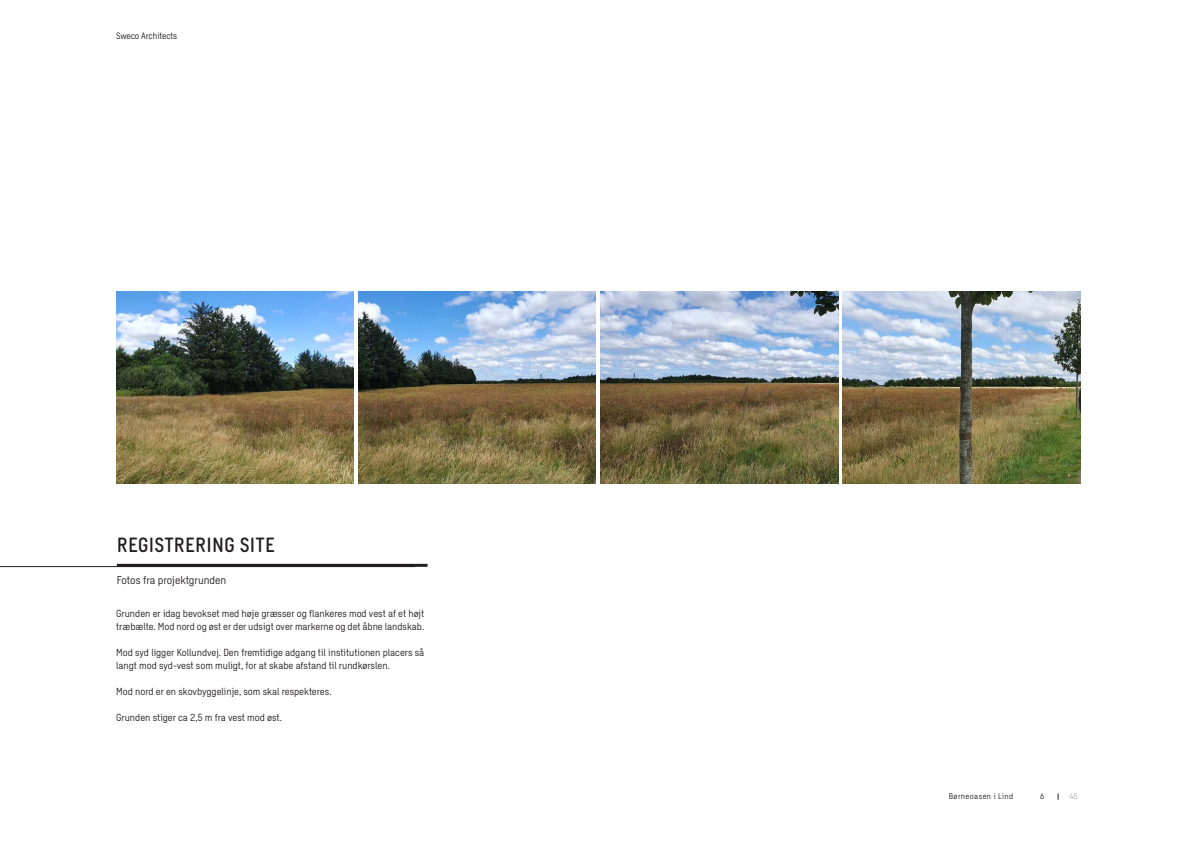
<style>
.page{position:relative;width:1191px;height:842px;background:#fff}
.page>*{position:absolute;margin:0;border:0;box-sizing:border-box;transform-origin:0 0}
.Overskrift{font:500 20px "Sweco Sans";letter-spacing:.01em;color:#231f20}
.Underoverskrift{font:11px "Sweco Sans";color:#231f20}
.t1{font:10px/13px "Sweco Sans";color:#231f20}
.t2{font:9px "Sweco Sans";letter-spacing:-.01em;color:#231f20}
.t3{font:8px "Sweco Sans";letter-spacing:.05em;color:#231f20}
.t4{font:8px "Sweco Sans";color:#a8a9ad}
</style>
<div class="page">
<img style="left:116px;top:291px;width:238px;height:192px">
<img style="left:358px;top:291px;width:238px;height:192px">
<img style="left:600px;top:291px;width:238px;height:192px">
<img style="left:842px;top:291px;width:238px;height:192px">
<hr style="left:0;top:566px;width:415px;height:1px;background:#231f20">
<hr style="left:117px;top:564px;width:310px;height:3px;background:#231f20">
<p class="t2" style="left:116px;top:30px;width:63px">Sweco Architects</p>
<p class="Overskrift" style="left:117px;top:533px;width:160px">REGISTRERING SITE</p>
<p class="Underoverskrift" style="left:117px;top:574px;width:111px">Fotos fra projektgrunden</p>
<p class="t1" style="left:116px;top:607px;width:309px">Grunden er idag bevokset med høje græsser og flankeres mod vest af et højt træbælte. Mod nord og øst er der udsigt over markerne og det åbne landskab.</p>
<p class="t1" style="left:116px;top:646px;width:310px">Mod syd ligger Kollundvej. Den fremtidige adgang til institutionen placers så langt mod syd-vest som muligt, for at skabe afstand til rundkørslen.</p>
<p class="t1" style="left:116px;top:685px;width:217px">Mod nord er en skovbyggelinje, som skal respekteres.</p>
<p class="t1" style="left:116px;top:711px;width:167px">Grunden stiger ca 2,5 m fra vest mod øst.</p>
<p class="t3" style="left:949px;top:791px;width:66px">Børneoasen i Lind</p>
<p class="t3" style="left:1040px;top:791px;width:6px">6</p>
<p class="t4" style="left:1069px;top:791px;width:10px">45</p>
</div>
